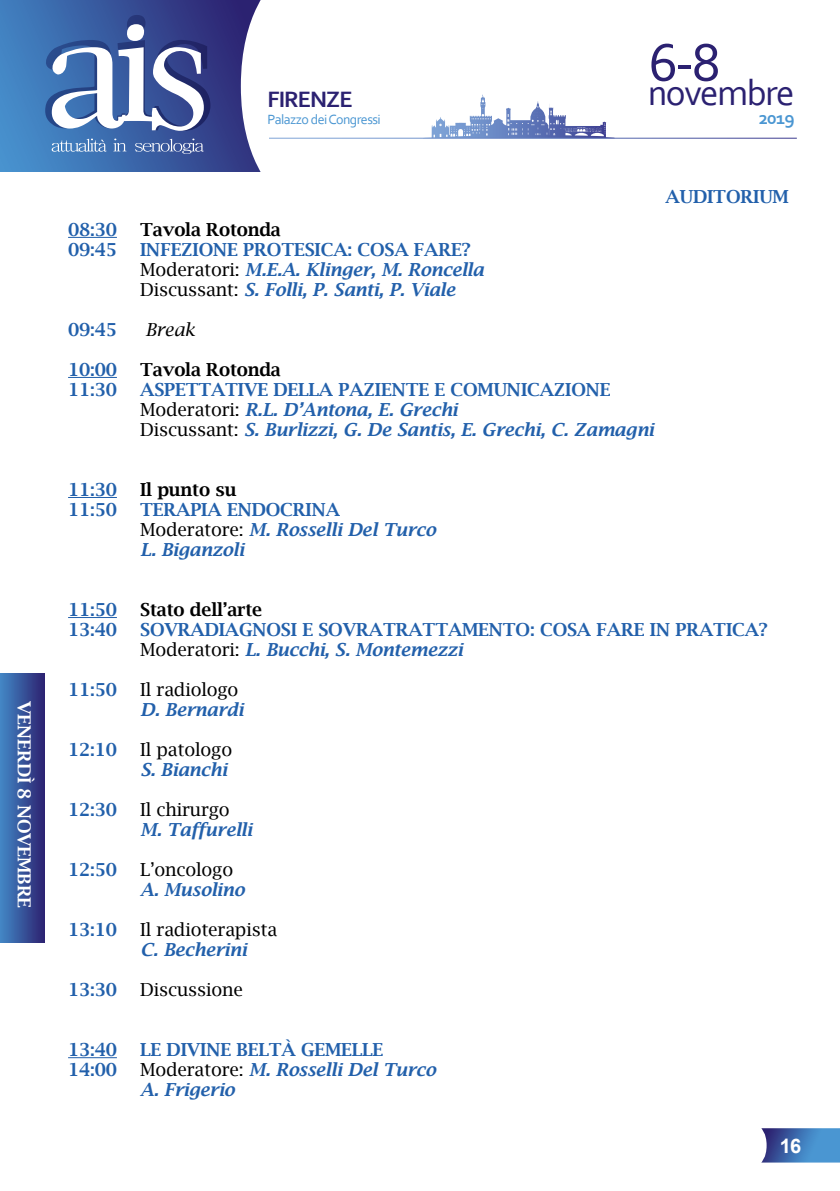
<style>
.page{position:relative;width:840px;height:1191px;background:#fff}
.page>*{position:absolute;margin:0;border:0;box-sizing:border-box;transform-origin:0 0}
.t1{font:55.8px "Corbel";color:#2b2171}
.t2{font:37.2px "Corbel";letter-spacing:-.04em;color:#2b2171}
.t3{font:700 23.2px "Corbel";letter-spacing:-.04em;color:#2b2171}
.t4{font:700 20px "Arial";color:#fff}
.t5{font:700 18.6px "Corbel";color:#4a96d2}
.t6{font:italic 600 18px/20px "Lucida Bright";letter-spacing:-.01em;color:#2260ab}
.t7{font:600 18px/20px "Lucida Bright";letter-spacing:-.01em;color:#2260ab}
.t8{font:18px "Lucida Bright";letter-spacing:-.01em;color:#000}
.t9{font:600 18px "Lucida Bright";letter-spacing:-.01em;color:#000}
.t10{font:600 18px "Lucida Bright";letter-spacing:-.01em;color:#fff}
.t11{font:italic 18px "Lucida Bright";letter-spacing:-.01em;color:#000}
.t12{font:14px "Corbel";letter-spacing:-.04em;color:#4a96d2}
.s1{font-style:normal}
.s2{font-weight:400;font-style:normal;color:#000}
.s3{font-weight:400;color:#000}
.s4{font-style:italic}
</style>
<div class="page">
<svg style="left:0;top:0;width:273px;height:172px"></svg>
<svg style="left:43px;top:15px;width:167px;height:116px"></svg>
<svg style="left:113px;top:139px;width:13px;height:12px"></svg>
<svg style="left:52px;top:139px;width:55px;height:13px"></svg>
<svg style="left:135px;top:139px;width:69px;height:15px"></svg>
<svg style="left:761px;top:1128px;width:78px;height:34px;background:#4a7bb8"></svg>
<div style="left:0;top:673px;width:44px;height:269px;background:linear-gradient(to right,#4288c6,#2d2674)"></div>
<svg style="left:446px;top:97px;width:36px;height:38px"></svg>
<hr style="left:269px;top:138px;width:527px;height:1px;background:#fff">
<hr style="left:68px;top:237px;width:49px;height:1px;background:#2260ab">
<hr style="left:68px;top:377px;width:49px;height:1px;background:#2260ab">
<hr style="left:68px;top:497px;width:49px;height:1px;background:#2260ab">
<hr style="left:68px;top:617px;width:49px;height:1px;background:#2260ab">
<hr style="left:68px;top:1057px;width:49px;height:1px;background:#2260ab">
<p class="t10" style="left:35px;top:701px;width:208px;rotate:90deg">VENERDÌ 8 NOVEMBRE</p>
<p class="t3" style="left:267px;top:85px;width:87px">FIRENZE</p>
<p class="t12" style="left:267px;top:110px;width:115px">Palazzo dei Congressi</p>
<h1 class="t1" style="left:648px;top:28px;width:73px">6-8</h1>
<h2 class="t2" style="left:647px;top:70px;width:148px">novembre</h2>
<p class="t5" style="left:758px;top:106px;width:37px">2019</p>
<p class="t7" style="left:665px;top:187px;width:125px">AUDITORIUM</p>
<p class="t7" style="left:68px;top:219px;width:50px">08:30</p>
<p class="t9" style="left:140px;top:219px;width:142px">Tavola Rotonda</p>
<p class="t7" style="left:68px;top:239px;width:50px">09:45</p>
<p class="t6" style="left:140px;top:239px;width:345px"><span class="s1">INFEZIONE PROTESICA: COSA FARE?<br></span><span class="s2">Moderatori:</span> M.E.A. Klinger, M. Roncella<br><span class="s2">Discussant:</span> S. Folli, P. Santi, P. Viale</p>
<p class="t7" style="left:68px;top:319px;width:50px">09:45</p>
<p class="t11" style="left:145px;top:319px;width:50px">Break</p>
<p class="t7" style="left:68px;top:359px;width:50px">10:00</p>
<p class="t9" style="left:140px;top:359px;width:142px">Tavola Rotonda</p>
<p class="t7" style="left:68px;top:379px;width:50px">11:30</p>
<p class="t6" style="left:140px;top:379px;width:515px"><span class="s1">ASPETTATIVE DELLA PAZIENTE E COMUNICAZIONE<br></span><span class="s2">Moderatori:</span> R.L. D’Antona, E. Grechi<br><span class="s2">Discussant:</span> S. Burlizzi, G. De Santis, E. Grechi, C. Zamagni</p>
<p class="t7" style="left:68px;top:479px;width:50px">11:30</p>
<p class="t9" style="left:140px;top:479px;width:98px">Il punto su</p>
<p class="t7" style="left:68px;top:499px;width:50px">11:50</p>
<p class="t6" style="left:140px;top:499px;width:297px"><span class="s1">TERAPIA ENDOCRINA<br></span><span class="s2">Moderatore:</span> M. Rosselli Del Turco<br>L. Biganzoli</p>
<p class="t7" style="left:68px;top:599px;width:50px">11:50</p>
<p class="t9" style="left:140px;top:599px;width:123px">Stato dell’arte</p>
<p class="t7" style="left:68px;top:619px;width:50px">13:40</p>
<p class="t7" style="left:140px;top:619px;width:629px">SOVRADIAGNOSI E SOVRATRATTAMENTO: COSA FARE IN PRATICA?<br><span class="s3">Moderatori:</span> <span class="s4">L. Bucchi, S. Montemezzi</span></p>
<p class="t7" style="left:68px;top:679px;width:50px">11:50</p>
<p class="t8" style="left:140px;top:679px;width:100px">Il radiologo</p>
<p class="t6" style="left:140px;top:699px;width:105px">D. Bernardi</p>
<p class="t7" style="left:68px;top:739px;width:50px">12:10</p>
<p class="t8" style="left:140px;top:739px;width:94px">Il patologo</p>
<p class="t6" style="left:140px;top:759px;width:88px">S. Bianchi</p>
<p class="t7" style="left:68px;top:799px;width:50px">12:30</p>
<p class="t8" style="left:140px;top:799px;width:91px">Il chirurgo</p>
<p class="t6" style="left:140px;top:819px;width:113px">M. Taffurelli</p>
<p class="t7" style="left:68px;top:859px;width:50px">12:50</p>
<p class="t8" style="left:140px;top:859px;width:95px">L’oncologo</p>
<p class="t6" style="left:140px;top:879px;width:106px">A. Musolino</p>
<p class="t7" style="left:68px;top:919px;width:50px">13:10</p>
<p class="t8" style="left:140px;top:919px;width:138px">Il radioterapista</p>
<p class="t6" style="left:140px;top:939px;width:108px">C. Becherini</p>
<p class="t7" style="left:68px;top:979px;width:50px">13:30</p>
<p class="t8" style="left:140px;top:979px;width:104px">Discussione</p>
<p class="t7" style="left:68px;top:1039px;width:50px">13:40</p>
<p class="t7" style="left:140px;top:1039px;width:244px">LE DIVINE BELTÀ GEMELLE</p>
<p class="t7" style="left:68px;top:1059px;width:50px">14:00</p>
<p class="t6" style="left:140px;top:1059px;width:297px"><span class="s2">Moderatore:</span> M. Rosselli Del Turco<br>A. Frigerio</p>
<p class="t4" style="left:779px;top:1132px;width:23px">16</p>
</div>
